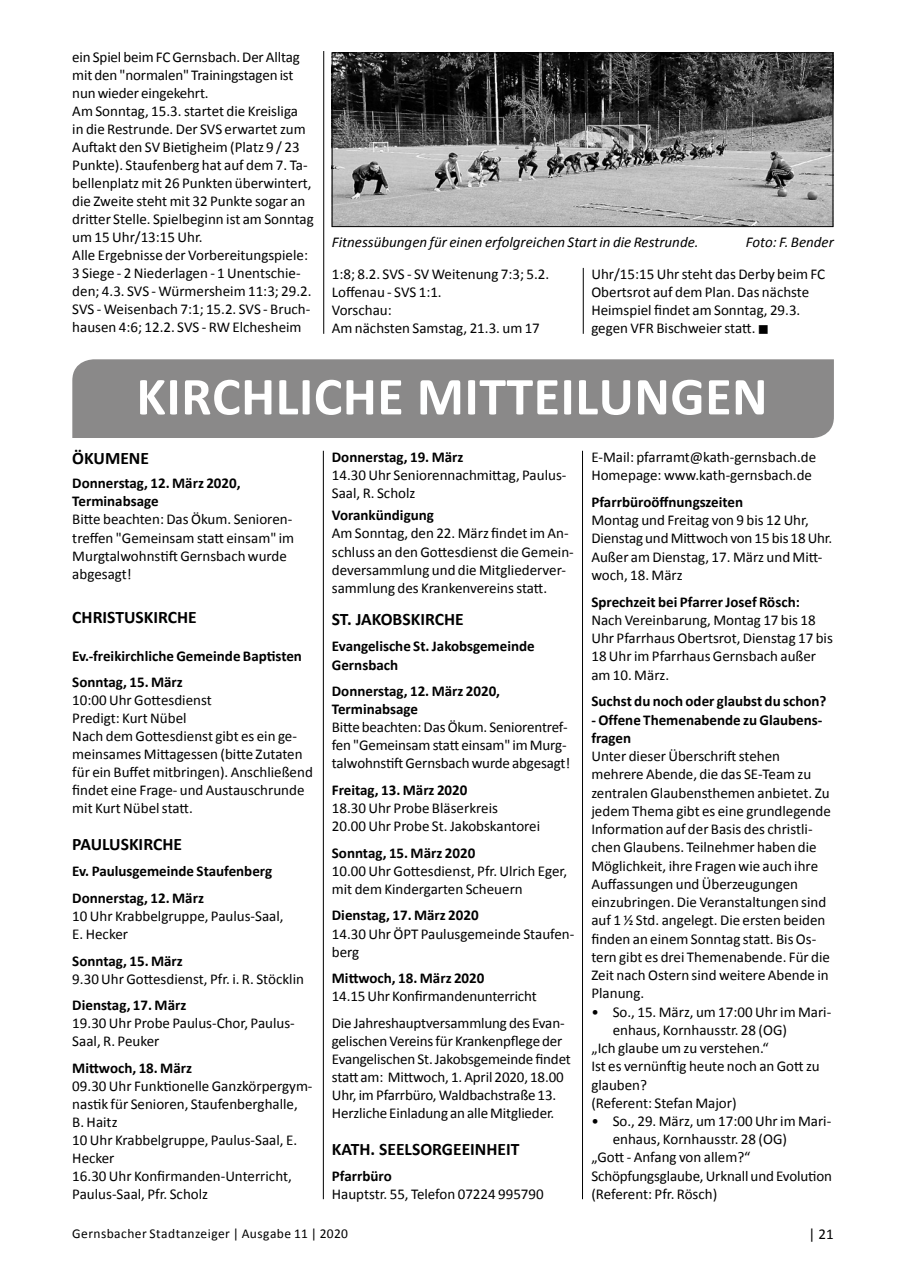
<style>
.page{position:relative;width:902px;height:1280px;background:#fff}
.page>*{position:absolute;margin:0;border:0;box-sizing:border-box;transform-origin:0 0}
.t1{font:700 54px "Calibri";letter-spacing:.01em;color:#fff}
.t2{font:700 17.55px "Calibri";color:#000}
.t3{font:15px/18px "Calibri";color:#000}
.t4{font:700 15px/18px "Calibri";color:#000}
.t5{font:italic 15px "Calibri";color:#000}
.t6{font:13.5px "Calibri";letter-spacing:.03em;color:#000}
</style>
<div class="page">
<hr style="left:583px;top:268px;width:1px;height:66px;background:#000">
<hr style="left:323px;top:51px;width:1px;height:283px;background:#000">
<img style="left:334px;top:55px;width:497px;height:170px">
<div style="left:332px;top:53px;width:501px;height:174px;border:1px solid #000"></div>
<div style="left:72px;top:359px;width:761px;height:79px;background:#8a8989"></div>
<hr style="left:323px;top:451px;width:1px;height:748px;background:#000">
<hr style="left:582px;top:451px;width:1px;height:748px;background:#000">
<p class="t3" style="left:72px;top:48px;width:243px">ein Spiel beim FC Gernsbach. Der Alltag mit den "normalen" Trainingstagen ist nun wieder eingekehrt.<br>Am Sonntag, 15.3. startet die Kreisliga<br>in die Restrunde. Der SVS erwartet zum Auftakt den SV Bietigheim (Platz 9 / 23<br>Punkte). Staufenberg hat auf dem 7. Ta&shy;bellenplatz mit 26 Punkten überwintert, die Zweite steht mit 32 Punkte sogar an dritter Stelle. Spielbeginn ist am Sonntag um 15 Uhr/13:15 Uhr.<br>Alle Ergebnisse der Vorbereitungspiele:<br>3 Siege - 2 Niederlagen - 1 Unentschie&shy;den; 4.3. SVS - Würmersheim 11:3; 29.2.<br>SVS - Weisenbach 7:1; 15.2. SVS - Bruch&shy;hausen 4:6; 12.2. SVS - RW Elchesheim</p>
<p class="t5" style="left:332px;top:231px;width:368px">Fitnessübungen für einen erfolgreichen Start in die Restrunde.</p>
<p class="t5" style="left:745px;top:231px;width:90px">Foto: F. Bender</p>
<p class="t3" style="left:332px;top:265px;width:219px">1:8; 8.2. SVS - SV Weitenung 7:3; 5.2.<br>Loffenau - SVS 1:1.<br>Vorschau:<br>Am nächsten Samstag, 21.3. um 17</p>
<p class="t3" style="left:591px;top:265px;width:235px">Uhr/15:15 Uhr steht das Derby beim FC Obertsrot auf dem Plan. Das nächste Heimspiel findet am Sonntag, 29.3. gegen VFR Bischweier statt. ■</p>
<h1 class="t1" style="left:136px;top:362px;width:632px">KIRCHLICHE MITTEILUNGEN</h1>
<p class="t2" style="left:72px;top:447px;width:78px">ÖKUMENE</p>
<p class="t4" style="left:72px;top:474px;width:170px">Donnerstag, 12. März 2020,<br>Terminabsage</p>
<p class="t3" style="left:72px;top:510px;width:223px">Bitte beachten: Das Ökum. Senioren&shy;treffen "Gemeinsam statt einsam" im<br>Murgtalwohnstift Gernsbach wurde abgesagt!</p>
<p class="t2" style="left:72px;top:606px;width:126px">CHRISTUSKIRCHE</p>
<p class="t4" style="left:72px;top:642px;width:231px;line-height:26.5px">Ev.-freikirchliche Gemeinde Baptisten<br>Sonntag, 15. März</p>
<p class="t3" style="left:72px;top:691px;width:242px">10:00 Uhr Gottesdienst<br>Predigt: Kurt Nübel<br>Nach dem Gottesdienst gibt es ein ge&shy;meinsames Mittagessen (bitte Zutaten für ein Buffet mitbringen). Anschließend findet eine Frage- und Austauschrunde mit Kurt Nübel statt.</p>
<p class="t2" style="left:72px;top:833px;width:111px">PAULUSKIRCHE</p>
<p class="t4" style="left:72px;top:858px;width:201px;line-height:26.5px">Ev. Paulusgemeinde Staufenberg<br>Donnerstag, 12. März</p>
<p class="t3" style="left:72px;top:907px;width:213px">10 Uhr Krabbelgruppe, Paulus-Saal,<br>E. Hecker</p>
<p class="t4" style="left:72px;top:951px;width:112px">Sonntag, 15. März</p>
<p class="t3" style="left:72px;top:970px;width:233px">9.30 Uhr Gottesdienst, Pfr. i. R. Stöcklin</p>
<p class="t4" style="left:72px;top:996px;width:115px">Dienstag, 17. März</p>
<p class="t3" style="left:72px;top:1014px;width:224px">19.30 Uhr Probe Paulus-Chor, Paulus-<br>Saal, R. Peuker</p>
<p class="t4" style="left:72px;top:1059px;width:121px">Mittwoch, 18. März</p>
<p class="t3" style="left:72px;top:1077px;width:242px">09.30 Uhr Funktionelle Ganzkörpergym&shy;nastik für Senioren, Staufenberghalle,<br>B. Haitz<br>10 Uhr Krabbelgruppe, Paulus-Saal, E.<br>Hecker<br>16.30 Uhr Konfirmanden-Unterricht,<br>Paulus-Saal, Pfr. Scholz</p>
<p class="t3" style="left:591px;top:448px;width:226px">E-Mail: pfarramt@kath-gernsbach.de<br>Homepage: www.kath-gernsbach.de</p>
<p class="t4" style="left:591px;top:493px;width:153px">Pfarrbüroöffnungszeiten</p>
<p class="t3" style="left:591px;top:511px;width:242px">Montag und Freitag von 9 bis 12 Uhr,<br>Dienstag und Mittwoch von 15 bis 18 Uhr.<br>Außer am Dienstag, 17. März und Mitt&shy;woch, 18. März</p>
<p class="t4" style="left:591px;top:593px;width:210px">Sprechzeit bei Pfarrer Josef Rösch:</p>
<p class="t3" style="left:591px;top:611px;width:243px">Nach Vereinbarung, Montag 17 bis 18<br>Uhr Pfarrhaus Obertsrot, Dienstag 17 bis<br>18 Uhr im Pfarrhaus Gernsbach außer am 10. März.</p>
<p class="t4" style="left:591px;top:692px;width:236px">Suchst du noch oder glaubst du schon?</p>
<p class="t4" style="left:591px;top:710px;width:232px">- Offene Themenabende zu Glaubens&shy;fragen</p>
<p class="t3" style="left:591px;top:747px;width:241px">Unter dieser Überschrift stehen mehrere Abende, die das SE-Team zu zentralen Glaubensthemen anbietet. Zu jedem Thema gibt es eine grundlegende Information auf der Basis des christli&shy;chen Glaubens. Teilnehmer haben die Möglichkeit, ihre Fragen wie auch ihre Auffassungen und Überzeugungen einzubringen. Die Veranstaltungen sind auf 1 ½ Std. angelegt. Die ersten beiden finden an einem Sonntag statt. Bis Os&shy;tern gibt es drei Themenabende. Für die Zeit nach Ostern sind weitere Abende in Planung.</p>
<p class="t3" style="left:591px;top:1003px;width:241px">• So., 15. März, um 17:00 Uhr im Mari-</p>
<p class="t3" style="left:612px;top:1021px;width:176px">enhaus, Kornhausstr. 28 (OG)</p>
<p class="t3" style="left:591px;top:1039px;width:179px">„Ich glaube um zu verstehen.“</p>
<p class="t3" style="left:591px;top:1057px;width:230px">Ist es vernünftig heute noch an Gott zu</p>
<p class="t3" style="left:591px;top:1075px;width:57px">glauben?</p>
<p class="t3" style="left:591px;top:1094px;width:147px">(Referent: Stefan Major)</p>
<p class="t3" style="left:591px;top:1112px;width:241px">• So., 29. März, um 17:00 Uhr im Mari-</p>
<p class="t3" style="left:612px;top:1130px;width:176px">enhaus, Kornhausstr. 28 (OG)</p>
<p class="t3" style="left:591px;top:1148px;width:161px">„Gott - Anfang von allem?“</p>
<p class="t3" style="left:591px;top:1167px;width:242px">Schöpfungsglaube, Urknall und Evolution</p>
<p class="t3" style="left:591px;top:1185px;width:127px">(Referent: Pfr. Rösch)</p>
<p class="t4" style="left:332px;top:448px;width:133px">Donnerstag, 19. März</p>
<p class="t3" style="left:332px;top:466px;width:236px">14.30 Uhr Seniorennachmittag, Paulus-<br>Saal, R. Scholz</p>
<p class="t4" style="left:332px;top:506px;width:104px">Vorankündigung</p>
<p class="t3" style="left:332px;top:524px;width:243px">Am Sonntag, den 22. März findet im An&shy;schluss an den Gottesdienst die Gemein&shy;deversammlung und die Mitgliederver&shy;sammlung des Krankenvereins statt.</p>
<p class="t2" style="left:332px;top:608px;width:133px">ST. JAKOBSKIRCHE</p>
<p class="t4" style="left:332px;top:637px;width:204px">Evangelische St. Jakobsgemeinde<br>Gernsbach</p>
<p class="t4" style="left:332px;top:682px;width:170px">Donnerstag, 12. März 2020,<br>Terminabsage</p>
<p class="t3" style="left:332px;top:718px;width:240px">Bitte beachten: Das Ökum. Seniorentref&shy;fen "Gemeinsam statt einsam" im Murg&shy;talwohnstift Gernsbach wurde abgesagt!</p>
<p class="t4" style="left:332px;top:781px;width:137px">Freitag, 13. März 2020</p>
<p class="t3" style="left:332px;top:799px;width:210px">18.30 Uhr Probe Bläserkreis<br>20.00 Uhr Probe St. Jakobskantorei</p>
<p class="t4" style="left:332px;top:844px;width:145px">Sonntag, 15. März 2020</p>
<p class="t3" style="left:332px;top:862px;width:237px">10.00 Uhr Gottesdienst, Pfr. Ulrich Eger, mit dem Kindergarten Scheuern</p>
<p class="t4" style="left:332px;top:906px;width:148px">Dienstag, 17. März 2020</p>
<p class="t3" style="left:332px;top:924px;width:244px">14.30 Uhr ÖPT Paulusgemeinde Staufen&shy;berg</p>
<p class="t4" style="left:332px;top:969px;width:154px">Mittwoch, 18. März 2020</p>
<p class="t3" style="left:332px;top:983px;width:234px;line-height:26.5px">14.15 Uhr Konfirmandenunterricht<br>Die Jahreshauptversammlung des Evan-</p>
<p class="t3" style="left:332px;top:1032px;width:240px">gelischen Vereins für Krankenpflege der Evangelischen St. Jakobsgemeinde findet statt am: Mittwoch, 1. April 2020, 18.00<br>Uhr, im Pfarrbüro, Waldbachstraße 13.<br>Herzliche Einladung an alle Mitglieder.</p>
<p class="t2" style="left:332px;top:1137px;width:189px">KATH. SEELSORGEEINHEIT</p>
<p class="t4" style="left:332px;top:1167px;width:61px">Pfarrbüro</p>
<p class="t3" style="left:332px;top:1185px;width:213px">Hauptstr. 55, Telefon 07224 995790</p>
<p class="t6" style="left:72px;top:1225px;width:277px">Gernsbacher Stadtanzeiger | Ausgabe 11 | 2020</p>
<p class="t3" style="left:808px;top:1225px;width:27px">| 21</p>
</div>
